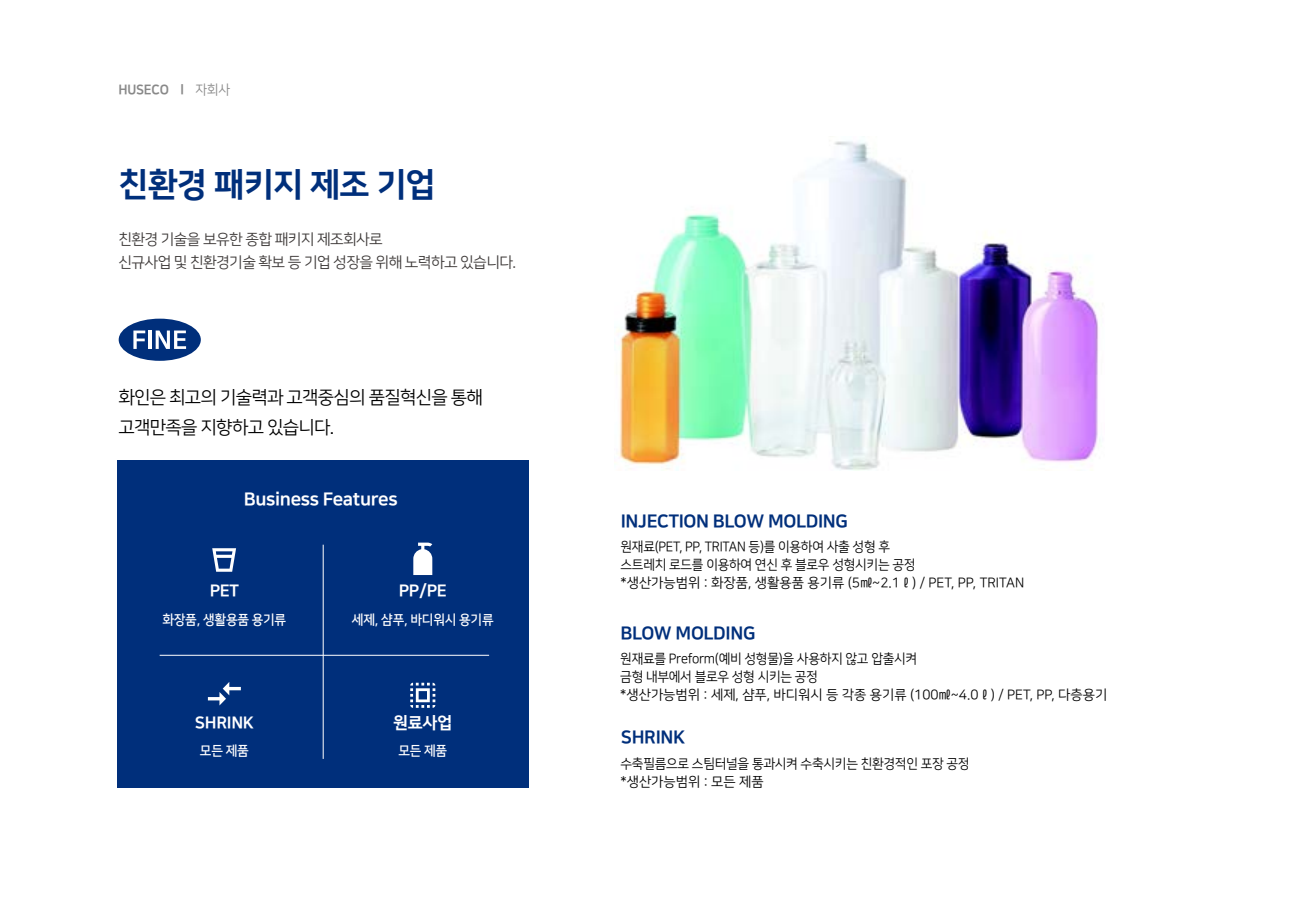
<style>
.page{position:relative;width:1289px;height:919px;background:#fff}
.page>*{position:absolute;margin:0;border:0;box-sizing:border-box;transform-origin:0 0}
.t1{font:33px "Nanum Square EB";letter-spacing:-.02em;color:#002f7b}
.t2{font:18px "Nanum Square EB";letter-spacing:-.02em;color:#002f7b}
.t3{font:18px/30px "Nanum Square R";letter-spacing:-.04em;color:#000}
.t4{font:18px "Nanum Square EB";letter-spacing:-.02em;color:#fff}
.t5{font:16.5px "Nanum Square EB";letter-spacing:-.02em;color:#fff}
.t6{font:15px/22.5px "Nanum Square R";letter-spacing:-.04em;color:#3e3a39}
.t7{font:13.5px/18px "Nanum Square R";letter-spacing:-.02em;color:#000;scale:.95 1}
.t8{font:13.5px "Nanum Square B";letter-spacing:-.02em;color:#fff;scale:.95 1}
.t9{font:13.5px "Nanum Square EB";letter-spacing:-.02em;color:#898989;scale:.95 1}
.s1{font-family:"Nanum Square R"}
</style>
<div class="page">
<div style="left:119px;top:318px;width:82px;height:43px;background:#002f7b;border-radius:50%"></div>
<svg style="left:133px;top:330px;width:12px;height:19px"></svg>
<hr style="left:148px;top:330px;width:3px;height:19px;background:#fff">
<svg style="left:156px;top:330px;width:30px;height:19px"></svg>
<img style="left:617px;top:141px;width:483px;height:329px">
<div style="left:118px;top:460px;width:411px;height:327px;background:#002f7b"></div>
<svg style="left:212px;top:548px;width:24px;height:23px"></svg>
<svg style="left:413px;top:542px;width:19px;height:33px"></svg>
<svg style="left:208px;top:682px;width:33px;height:23px"></svg>
<svg style="left:410px;top:682px;width:25px;height:25px"></svg>
<hr style="left:160px;top:655px;width:329px;height:1px;background:#fff">
<hr style="left:323px;top:544px;width:1px;height:214px;background:#fff">
<p class="t9" style="left:118px;top:83px;width:119px">HUSECO l <span class="s1">자회사</span></p>
<h1 class="t1" style="left:118px;top:166px;width:319px">친환경 패키지 제조 기업</h1>
<p class="t6" style="left:118px;top:229px;width:399px">친환경 기술을 보유한 종합 패키지 제조회사로<br>신규사업 및 친환경기술 확보 등 기업 성장을 위해 노력하고 있습니다.</p>
<h2 class="t3" style="left:118px;top:383px;width:366px">화인은 최고의 기술력과 고객중심의 품질혁신을 통해 고객만족을 지향하고 있습니다.</h2>
<h2 class="t4" style="left:244px;top:489px;width:155px">Business Features</h2>
<p class="t5" style="left:210px;top:582px;width:31px">PET</p>
<p class="t5" style="left:399px;top:582px;width:50px">PP/PE</p>
<p class="t8" style="left:162px;top:612px;width:132px">화장품, 생활용품 용기류</p>
<p class="t8" style="left:352px;top:612px;width:151px">세제, 샴푸, 바디워시 용기류</p>
<p class="t5" style="left:195px;top:713px;width:61px">SHRINK</p>
<p class="t5" style="left:393px;top:713px;width:61px">원료사업</p>
<p class="t8" style="left:200px;top:744px;width:53px">모든 제품</p>
<p class="t8" style="left:398px;top:744px;width:53px">모든 제품</p>
<h2 class="t2" style="left:620px;top:511px;width:228px">INJECTION BLOW MOLDING</h2>
<p class="t7" style="left:620px;top:538px;width:426px">원재료(PET, PP, TRITAN 등)를 이용하여 사출 성형 후<br>스트레치 로드를 이용하여 연신 후 블로우 성형시키는 공정<br>*생산가능범위 : 화장품, 생활용품 용기류 (5㎖~2.1ℓ) / PET, PP, TRITAN</p>
<h2 class="t2" style="left:620px;top:623px;width:136px">BLOW MOLDING</h2>
<p class="t7" style="left:620px;top:650px;width:514px">원재료를 Preform(예비 성형물)을 사용하지 않고 압출시켜<br>금형 내부에서 블로우 성형 시키는 공정<br>*생산가능범위 : 세제, 샴푸, 바디워시 등 각종 용기류 (100㎖~4.0ℓ) / PET, PP, 다층용기</p>
<h2 class="t2" style="left:620px;top:727px;width:66px">SHRINK</h2>
<p class="t7" style="left:620px;top:754px;width:369px">수축필름으로 스팀터널을 통과시켜 수축시키는 친환경적인 포장 공정 *생산가능범위 : 모든 제품</p>
</div>
